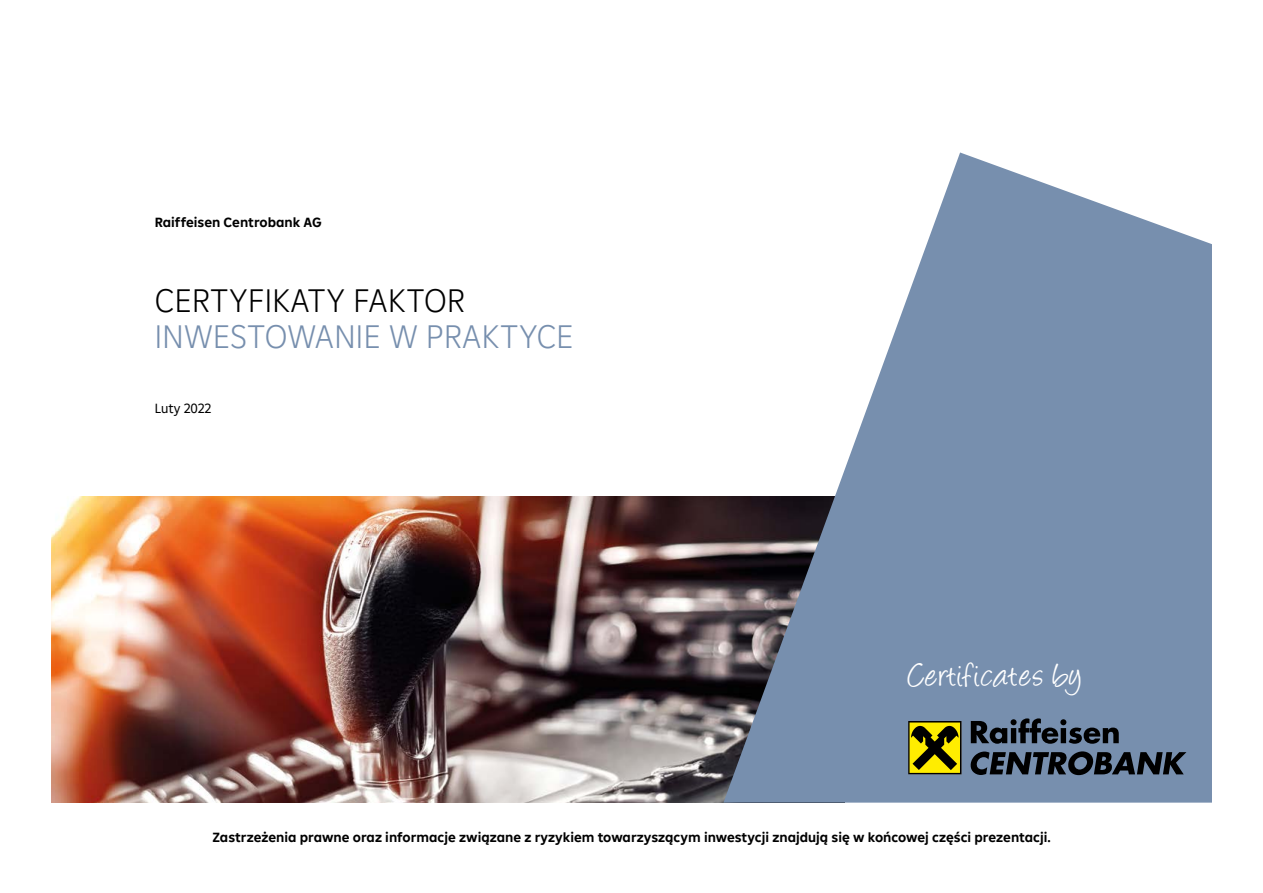
<style>
.page{position:relative;width:1263px;height:893px;background:#fff}
.page>*{position:absolute;margin:0;border:0;box-sizing:border-box;transform-origin:0 0}
.t1{font:38.55px "Angelina";letter-spacing:.03em;color:#fff}
.Fusszeile{font:300 33px "Amalia";letter-spacing:.01em;color:#778fae}
.Fusszeile-2{font:300 33px "Amalia";letter-spacing:.01em;color:#000}
.Fusszeile-3{font:700 13.5px "Amalia";color:#000}
.Fusszeile-4{font:13.5px "Amalia";color:#000}
</style>
<div class="page">
<img style="left:51px;top:496px;width:672px;height:307px">
<svg style="left:723px;top:152px;width:489px;height:651px;fill:#778fae"></svg>
<svg style="left:908px;top:721px;width:53px;height:53px"></svg>
<div style="left:909px;top:722px;width:51px;height:51px;background:#ffed00"></div>
<svg style="left:911px;top:726px;width:47px;height:44px"></svg>
<svg style="left:970px;top:718px;width:216px;height:57px"></svg>
<p class="Fusszeile-3" style="left:155px;top:214px;width:169px">Raiffeisen Centrobank AG</p>
<p class="Fusszeile-2" style="left:155px;top:279px;width:311px">CERTYFIKATY FAKTOR</p>
<p class="Fusszeile" style="left:155px;top:315px;width:420px">INWESTOWANIE W PRAKTYCE</p>
<p class="Fusszeile-4" style="left:155px;top:399px;width:58px">Luty 2022</p>
<p class="t1" style="left:909px;top:659px;width:175px">Certificates by</p>
<p class="Fusszeile-3" style="left:212px;top:829px;width:840px">Zastrzeżenia prawne oraz informacje związane z ryzykiem towarzyszącym inwestycji znajdują się w końcowej części prezentacji.</p>
</div>
